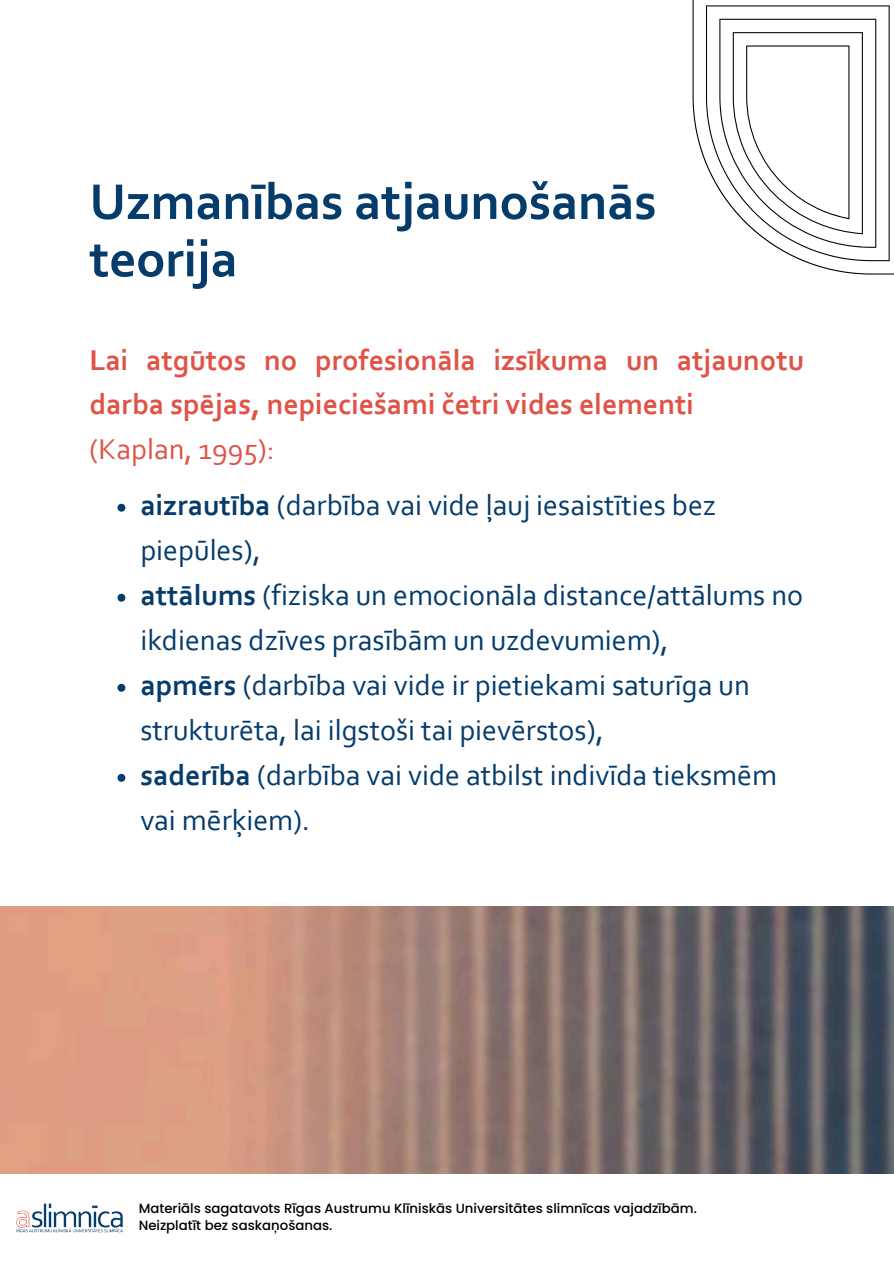
<style>
.page{position:relative;width:894px;height:1264px;background:#fff}
.page>*{position:absolute;margin:0;border:0;box-sizing:border-box;transform-origin:0 0}
.t1{font:700 52.5px/57.3px "Corbel";color:#053c6b}
.t2{font:30px/45px "Corbel";color:#053c6b}
.t3{font:700 30px/44.4px "Corbel";color:#e05347}
.t4{font:500 13.35px "Poppins";color:#000}
.s1{font-weight:400}
.s2{font-weight:700}
</style>
<div class="page">
<img style="left:16px;top:1203px;width:107px;height:30px">
<svg style="left:692px;top:0;width:201px;height:274px"></svg>
<svg style="left:705px;top:5px;width:184px;height:256px"></svg>
<svg style="left:719px;top:19px;width:157px;height:229px"></svg>
<img style="left:0;top:906px;width:893px;height:267px">
<svg style="left:117px;top:504px;width:8px;height:7px"></svg>
<svg style="left:117px;top:594px;width:8px;height:7px"></svg>
<svg style="left:117px;top:684px;width:8px;height:7px"></svg>
<svg style="left:117px;top:774px;width:8px;height:7px"></svg>
<h1 class="t1" style="left:89px;top:177px;width:568px">Uzmanības atjaunošanās teorija</h1>
<p class="t3" style="left:89px;top:340px;width:716px">Lai atgūtos no profesionāla izsīkuma un atjaunotu darba spējas, nepieciešami četri vides elementi <span class="s1">(Kaplan, 1995):</span></p>
<p class="t2" style="left:140px;top:485px;width:577px"><span class="s2">aizrautība</span> (darbība vai vide ļauj iesaistīties bez piepūles),</p>
<p class="t2" style="left:140px;top:575px;width:664px"><span class="s2">attālums</span> (fiziska un emocionāla distance/attālums no ikdienas dzīves prasībām un uzdevumiem),</p>
<p class="t2" style="left:140px;top:665px;width:610px"><span class="s2">apmērs</span> (darbība vai vide ir pietiekami saturīga un strukturēta, lai ilgstoši tai pievērstos),</p>
<p class="t2" style="left:140px;top:755px;width:637px"><span class="s2">saderība</span> (darbība vai vide atbilst indivīda tieksmēm vai mērķiem).</p>
<h2 class="t4" style="left:139px;top:1198px;width:559px">Materiāls sagatavots Rīgas Austrumu Klīniskās Universitātes slimnīcas vajadzībām.</h2>
<p class="t4" style="left:139px;top:1216px;width:195px">Neizplatīt bez saskaņošanas.</p>
</div>
